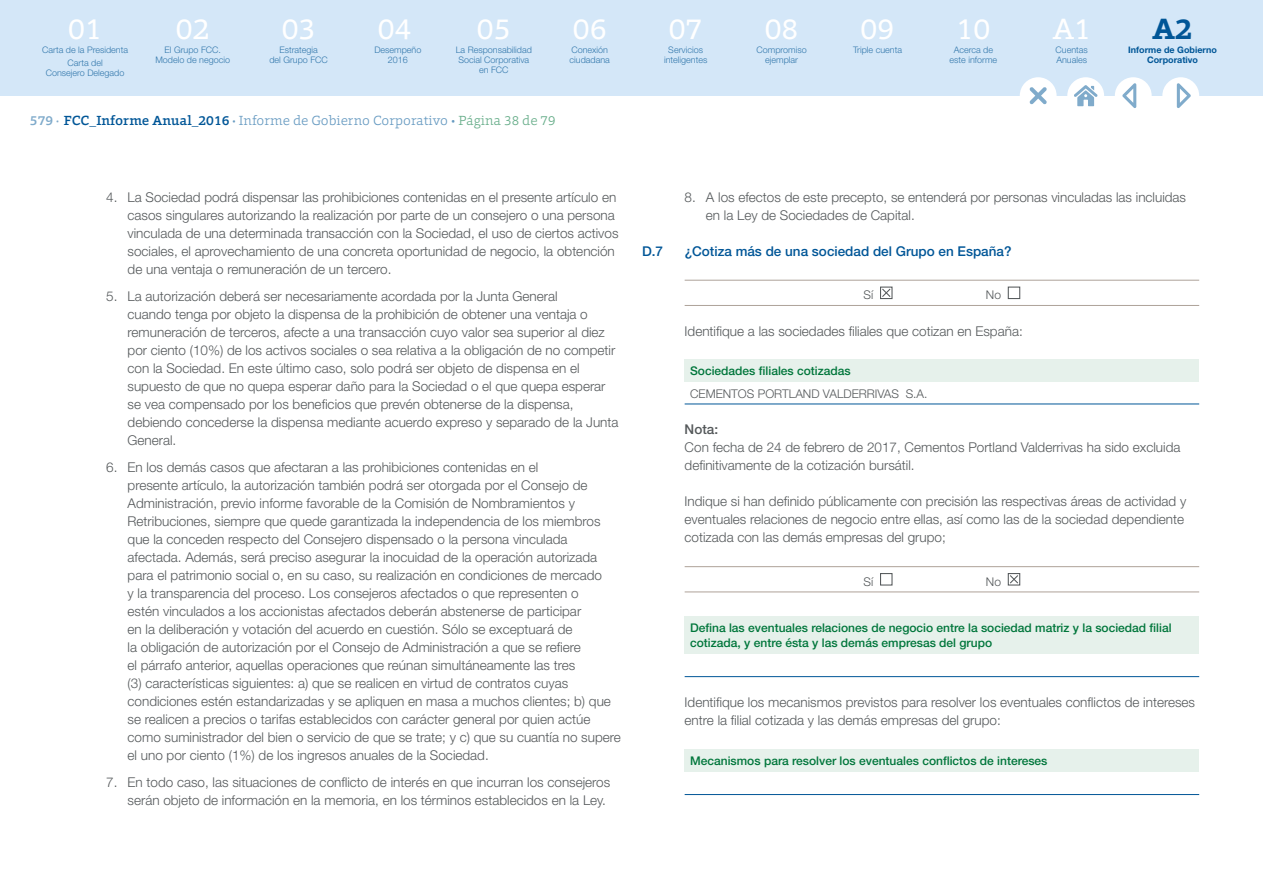
<style>
.page{position:relative;width:1263px;height:893px;background:#fff}
.page>*{position:absolute;margin:0;border:0;box-sizing:border-box;transform-origin:0 0}
.t1{font:30px "Foro";color:#fff}
.t2{font:700 30px "Foro";color:#005697}
.t3{font:300 13.5px/18px "Helvetica Neue LT";color:#54585a}
.t4{font:300 13.5px "Foro";color:#669ac1}
.t5{font:500 13.5px "Helvetica Neue LT";color:#005697}
.t6{font:500 13.5px "Helvetica Neue LT";color:#54585a}
.t7{font:500 12px/15px "Helvetica Neue LT";color:#00763b}
.t8{font:300 12px "Helvetica Neue LT";color:#54585a}
.t9{font:300 9px/9.8px "Helvetica Neue LT";color:#3378ac;text-align:center}
.t10{font:700 9px/9.8px "Helvetica Neue LT";color:#005697;text-align:center}
.s1{font-weight:500;color:#80abcb}
.s2{font-weight:500;color:#005697}
.s3{font-weight:700}
.s4{color:#66ad89}
</style>
<div class="page">
<div style="left:0;top:0;width:1263px;height:96px;background:#d4e7f8"></div>
<div style="left:1162px;top:77px;width:37px;height:37px;background:#fff;border-radius:50%"></div>
<div style="left:1115px;top:77px;width:37px;height:37px;background:#fff;border-radius:50%"></div>
<div style="left:1067px;top:77px;width:37px;height:37px;background:#fff;border-radius:50%"></div>
<div style="left:1020px;top:77px;width:36px;height:37px;background:#fff;border-radius:50%"></div>
<svg style="left:1074px;top:85px;width:24px;height:21px"></svg>
<svg style="left:1122px;top:83px;width:14px;height:25px"></svg>
<svg style="left:1177px;top:83px;width:14px;height:25px"></svg>
<svg style="left:1029px;top:87px;width:18px;height:17px"></svg>
<hr style="left:685px;top:280px;width:514px;height:1px;background:#aea299">
<hr style="left:685px;top:305px;width:514px;height:1px;background:#aea299">
<div style="left:880px;top:287px;width:12px;height:12px;border:1px solid #54585a"></div>
<svg style="left:881px;top:287px;width:10px;height:11px"></svg>
<div style="left:1008px;top:287px;width:12px;height:12px;border:1px solid #54585a"></div>
<div style="left:685px;top:360px;width:514px;height:22px;background:#e6f1eb"></div>
<hr style="left:685px;top:403px;width:514px;height:1px;background:#005697">
<hr style="left:685px;top:566px;width:514px;height:1px;background:#aea299">
<hr style="left:685px;top:592px;width:514px;height:1px;background:#aea299">
<div style="left:880px;top:573px;width:12px;height:13px;border:1px solid #54585a"></div>
<div style="left:1008px;top:573px;width:12px;height:13px;border:1px solid #54585a"></div>
<svg style="left:1009px;top:574px;width:10px;height:11px"></svg>
<div style="left:685px;top:616px;width:514px;height:37px;background:#e6f1eb"></div>
<hr style="left:685px;top:676px;width:514px;height:1px;background:#005697">
<div style="left:685px;top:749px;width:514px;height:22px;background:#e6f1eb"></div>
<hr style="left:685px;top:794px;width:514px;height:1px;background:#005697">
<h1 class="t1" style="left:68px;top:10px;width:35px">01</h1>
<h1 class="t1" style="left:176px;top:10px;width:35px">02</h1>
<h1 class="t1" style="left:477px;top:10px;width:35px">05</h1>
<h1 class="t1" style="left:573px;top:10px;width:35px">06</h1>
<h1 class="t1" style="left:669px;top:10px;width:35px">07</h1>
<h1 class="t1" style="left:765px;top:10px;width:35px">08</h1>
<h1 class="t1" style="left:861px;top:10px;width:35px">09</h1>
<h1 class="t1" style="left:956px;top:10px;width:35px">10</h1>
<h1 class="t1" style="left:1053px;top:9px;width:40px">A1</h1>
<h1 class="t2" style="left:1152px;top:9px;width:41px">A2</h1>
<p class="t9" style="left:155px;top:45px;width:76px">El Grupo FCC.<br>Modelo de negocio</p>
<p class="t9" style="left:456px;top:45px;width:78px">La Responsabilidad<br>Social Corporativa en FCC</p>
<p class="t9" style="left:569px;top:45px;width:42px;text-align:left">Conexión ciudadana</p>
<p class="t9" style="left:664px;top:45px;width:45px">Servicios inteligentes</p>
<p class="t9" style="left:756px;top:45px;width:52px">Compromiso ejemplar</p>
<p class="t9" style="left:853px;top:45px;width:51px">Triple cuenta</p>
<p class="t9" style="left:949px;top:45px;width:49px">Acerca de este informe</p>
<p class="t10" style="left:1128px;top:45px;width:90px">Informe de Gobierno<br>Corporativo</p>
<h1 class="t1" style="left:282px;top:10px;width:35px">03</h1>
<p class="t9" style="left:269px;top:45px;width:60px">Estrategia<br>del Grupo FCC</p>
<h1 class="t1" style="left:378px;top:10px;width:35px">04</h1>
<p class="t9" style="left:374px;top:45px;width:49px">Desempeño<br>2016</p>
<p class="t9" style="left:1056px;top:45px;width:34px;text-align:left">Cuentas<br>Anuales</p>
<p class="t9" style="left:42px;top:43px;width:87px;line-height:13.2px">Carta de la Presidenta<br>Carta del</p>
<p class="t9" style="left:46px;top:68px;width:80px">Consejero Delegado</p>
<p class="t4" style="left:30px;top:112px;width:527px"><span class="s1">579 ·</span> <span class="s2">FCC_Informe Anual_2016</span> <span class="s3">·</span> Informe de Gobierno Corporativo • <span class="s4">Página 38 de 79</span></p>
<p class="t3" style="left:128px;top:188px;width:492px;text-indent:-21px">4. La Sociedad podrá dispensar las prohibiciones contenidas en el presente artículo en casos singulares autorizando la realización por parte de un consejero o una persona vinculada de una determinada transacción con la Sociedad, el uso de ciertos activos sociales, el aprovechamiento de una concreta oportunidad de negocio, la obtención de una ventaja o remuneración de un tercero.</p>
<p class="t3" style="left:128px;top:287px;width:492px;text-indent:-21px">5. La autorización deberá ser necesariamente acordada por la Junta General<br>cuando tenga por objeto la dispensa de la prohibición de obtener una ventaja o remuneración de terceros, afecte a una transacción cuyo valor sea superior al diez por ciento (10%) de los activos sociales o sea relativa a la obligación de no competir con la Sociedad. En este último caso, solo podrá ser objeto de dispensa en el supuesto de que no quepa esperar daño para la Sociedad o el que quepa esperar se vea compensado por los beneficios que prevén obtenerse de la dispensa, debiendo concederse la dispensa mediante acuerdo expreso y separado de la Junta General.</p>
<p class="t3" style="left:128px;top:458px;width:495px;text-indent:-21px">6. En los demás casos que afectaran a las prohibiciones contenidas en el<br>presente artículo, la autorización también podrá ser otorgada por el Consejo de Administración, previo informe favorable de la Comisión de Nombramientos y Retribuciones, siempre que quede garantizada la independencia de los miembros que la conceden respecto del Consejero dispensado o la persona vinculada afectada. Además, será preciso asegurar la inocuidad de la operación autorizada para el patrimonio social o, en su caso, su realización en condiciones de mercado<br>y la transparencia del proceso. Los consejeros afectados o que representen o<br>estén vinculados a los accionistas afectados deberán abstenerse de participar<br>en la deliberación y votación del acuerdo en cuestión. Sólo se exceptuará de<br>la obligación de autorización por el Consejo de Administración a que se refiere<br>el párrafo anterior, aquellas operaciones que reúnan simultáneamente las tres<br>(3) características siguientes: a) que se realicen en virtud de contratos cuyas condiciones estén estandarizadas y se apliquen en masa a muchos clientes; b) que se realicen a precios o tarifas establecidos con carácter general por quien actúe como suministrador del bien o servicio de que se trate; y c) que su cuantía no supere el uno por ciento (1%) de los ingresos anuales de la Sociedad.</p>
<p class="t3" style="left:128px;top:773px;width:484px;text-indent:-21px">7. En todo caso, las situaciones de conflicto de interés en que incurran los consejeros serán objeto de información en la memoria, en los términos establecidos en la Ley.</p>
<p class="t3" style="left:706px;top:188px;width:482px;text-indent:-21px">8. A los efectos de este precepto, se entenderá por personas vinculadas las incluidas en la Ley de Sociedades de Capital.</p>
<p class="t5" style="left:642px;top:243px;width:23px">D.7</p>
<p class="t5" style="left:685px;top:243px;width:328px">¿Cotiza más de una sociedad del Grupo en España?</p>
<p class="t8" style="left:863px;top:287px;width:11px">Sí</p>
<p class="t8" style="left:986px;top:287px;width:17px">No</p>
<p class="t3" style="left:685px;top:322px;width:340px">Identifique a las sociedades filiales que cotizan en España:</p>
<p class="t7" style="left:690px;top:363px;width:162px">Sociedades filiales cotizadas</p>
<p class="t8" style="left:690px;top:386px;width:239px">CEMENTOS PORTLAND VALDERRIVAS S.A.</p>
<p class="t6" style="left:685px;top:422px;width:35px">Nota:</p>
<p class="t3" style="left:685px;top:438px;width:497px">Con fecha de 24 de febrero de 2017, Cementos Portland Valderrivas ha sido excluida definitivamente de la cotización bursátil.</p>
<p class="t3" style="left:685px;top:492px;width:503px">Indique si han definido públicamente con precisión las respectivas áreas de actividad y eventuales relaciones de negocio entre ellas, así como las de la sociedad dependiente cotizada con las demás empresas del grupo;</p>
<p class="t8" style="left:863px;top:574px;width:11px">Sí</p>
<p class="t8" style="left:986px;top:574px;width:17px">No</p>
<p class="t7" style="left:690px;top:620px;width:483px">Defina las eventuales relaciones de negocio entre la sociedad matriz y la sociedad filial cotizada, y entre ésta y las demás empresas del grupo</p>
<p class="t3" style="left:685px;top:693px;width:512px">Identifique los mecanismos previstos para resolver los eventuales conflictos de intereses entre la filial cotizada y las demás empresas del grupo:</p>
<p class="t7" style="left:690px;top:753px;width:359px">Mecanismos para resolver los eventuales conflictos de intereses</p>
</div>
